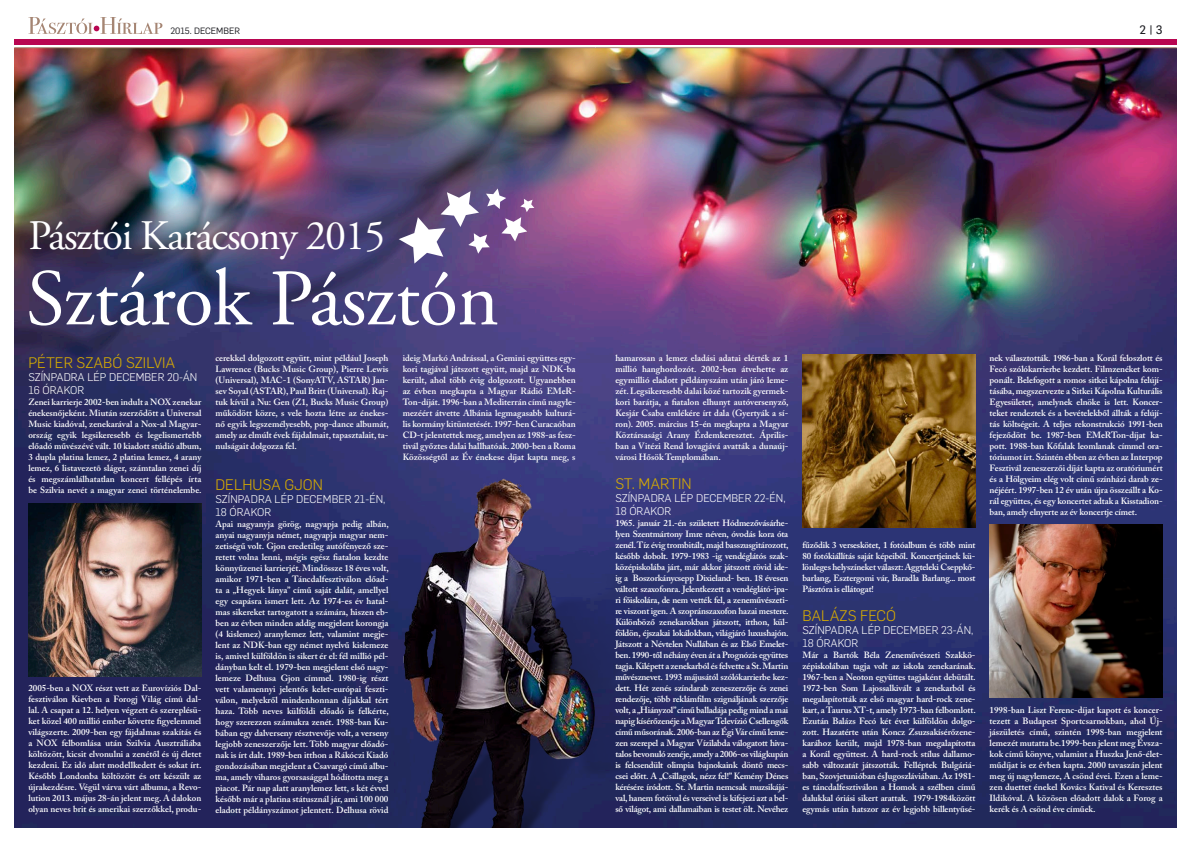
<style>
.page{position:relative;width:1191px;height:842px;background:#fff}
.page>*{position:absolute;margin:0;border:0;box-sizing:border-box;transform-origin:0 0}
.t1{font:80px "Adobe Garamond Pro";letter-spacing:-.01em;color:#fff}
.t2{font:42px "Adobe Garamond Pro";letter-spacing:-.03em;color:#fff}
.t3{font:300 15px "Flama";color:#d9ad00}
.t4{font:12px "Flama Basic";color:#1a1a1f}
.t5{font:300 11px/13px "Flama";color:#fff}
.t6{font:600 9px/11px "Adobe Caslon Pro";color:#fff;text-align:justify}
.t7{font:9px "Flama";color:#1a1a1f}
</style>
<div class="page">
<img style="left:14px;top:48px;width:1162px;height:780px">
<img style="left:364px;top:469px;width:371px;height:359px">
<hr style="left:14px;top:47px;width:581px;height:1px;background:#a58573">
<hr style="left:595px;top:47px;width:581px;height:1px;background:#a58573">
<div style="left:14px;top:39px;width:581px;height:5px;background:#b80651"></div>
<div style="left:595px;top:39px;width:581px;height:5px;background:#b80651"></div>
<svg style="left:28px;top:17px;width:134px;height:17px"></svg>
<img style="left:28px;top:504px;width:173px;height:172px">
<img style="left:802px;top:354px;width:173px;height:173px">
<img style="left:989px;top:525px;width:173px;height:173px">
<svg style="left:399px;top:188px;width:135px;height:76px"></svg>
<p class="t7" style="left:170px;top:25px;width:71px">2015. DECEMBER</p>
<h3 class="t4" style="left:1139px;top:21px;width:25px">2 | 3</h3>
<h2 class="t2" style="left:28px;top:210px;width:359px">Pásztói Karácsony 2015</h2>
<h1 class="t1" style="left:26px;top:251px;width:474px">Sztárok Pásztón</h1>
<h3 class="t3" style="left:28px;top:353px;width:148px">PÉTER SZABÓ SZILVIA</h3>
<p class="t5" style="left:28px;top:370px;width:171px">SZÍNPADRA LÉP DECEMBER 20-ÁN<br>16 ÓRAKOR</p>
<p class="t6" style="left:28px;top:397px;width:175px">Zenei karrierje 2002-ben indult a NOX zenekar énekesnőjeként. Miután szerződött a Universal Music kiadóval, zenekarával a Nox-al Magyar&shy;ország egyik legsikeresebb és legelismertebb előadó művészévé vált. 10 kiadott stúdió album, 3 dupla platina lemez, 2 platina lemez, 4 arany lemez, 6 listavezetõ sláger, számtalan zenei díj és megszámlálhatatlan koncert fellépés írta be Szilvia nevét a magyar zenei történelembe.</p>
<p class="t6" style="left:28px;top:683px;width:175px">2005-ben a NOX részt vett az Eurovíziós Dal&shy;fesztiválon Kievben a Forogj Világ címû dal&shy;lal. A csapat a 12. helyen végzett és szereplésü&shy;ket közel 400 millió ember követte figyelemmel világszerte. 2009-ben egy fájdalmas szakítás és a NOX felbomlása után Szilvia Ausztráliába költözött, kicsit elvonulni a zenétől és új életet kezdeni. Ez idõ alatt modellkedett és sokat írt.<br>Később Londonba költözött és ott készült az újrakezdésre. Végül várva várt albuma, a Revo&shy;lution 2013. május 28-án jelent meg. A dalokon olyan neves brit és amerikai szerzőkkel, produ-</p>
<p class="t6" style="left:215px;top:352px;width:175px">cerekkel dolgozott együtt, mint például Joseph Lawrence (Bucks Music Group), Pierre Lewis (Universal), MAC-1 (SonyATV, ASTAR) Jan&shy;sev Soyal (ASTAR), Paul Britt (Universal). Raj&shy;tuk kívül a Nu: Gen (Z1, Bucks Music Group) működött közre, s vele hozta létre az énekes&shy;nő egyik legszemélyesebb, pop-dance albumát, amely az elmúlt évek fájdalmait, tapasztalait, ta&shy;nulságait dolgozza fel.</p>
<h3 class="t3" style="left:215px;top:474px;width:109px">DELHUSA GJON</h3>
<p class="t5" style="left:215px;top:492px;width:171px">SZÍNPADRA LÉP DECEMBER 21-ÉN,<br>18 ÓRAKOR</p>
<p class="t6" style="left:215px;top:518px;width:175px">Apai nagyanyja görög, nagyapja pedig albán, anyai nagyanyja német, nagyapja magyar nem&shy;zetiségű volt. Gjon eredetileg autófényező sze&shy;retett volna lenni, mégis egész fiatalon kezdte könnyűzenei karrierjét. Mindössze 18 éves volt, amikor 1971-ben a Táncdalfesztiválon előad&shy;ta a „Hegyek lánya” című saját dalát, amellyel egy csapásra ismert lett. Az 1974-es év hatal&shy;mas sikereket tartogatott a számára, hiszen eb&shy;ben az évben minden addig megjelent korongja (4 kislemez) aranylemez lett, valamint megje&shy;lent az NDK-ban egy német nyelvű kislemeze is, amivel külföldön is sikert ér el: fél millió pél&shy;dányban kelt el. 1979-ben megjelent első nagy&shy;lemeze Delhusa Gjon címmel. 1980-ig részt vett valamennyi jelentős kelet-európai feszti&shy;válon, melyekről mindenhonnan díjakkal tért haza. Több neves külföldi előadó is felkérte, hogy szerezzen számukra zenét. 1988-ban Ku&shy;bában egy dalverseny résztvevője volt, a verseny legjobb zeneszerzője lett. Több magyar előadó&shy;nak is írt dalt. 1989-ben itthon a Rákóczi Kiadó gondozásában megjelent a Csavargó című albu&shy;ma, amely viharos gyorsasággal hódította meg a piacot. Pár nap alatt aranylemez lett, s két évvel később már a platina státusznál jár, ami 100 000 eladott példányszámot jelentett. Delhusa rövid</p>
<p class="t6" style="left:403px;top:352px;width:174px">ideig Markó Andrással, a Gemini együttes egy&shy;kori tagjával játszott együtt, majd az NDK-ba került, ahol több évig dolgozott. Ugyanebben az évben megkapta a Magyar Rádió EMeR-Ton-díját. 1996-ban a Mediterrán című nagyle&shy;mezéért átvette Albánia legmagasabb kulturá&shy;lis kormány kitüntetését. 1997-ben Curacaóban CD-t jelentettek meg, amelyen az 1988-as fesz&shy;tivál győztes dalai hallhatóak. 2000-ben a Roma Közösségtől az Év énekese díjat kapta meg, s</p>
<p class="t6" style="left:615px;top:352px;width:175px">hamarosan a lemez eladási adatai elérték az 1 millió hanghordozót. 2002-ben átvehette az egymillió eladott példányszám után járó leme&shy;zét. Legsikeresebb dalai közé tartozik gyermek&shy;kori barátja, a fiatalon elhunyt autóversenyző, Kesjár Csaba emlékére írt dala (Gyertyák a sí&shy;ron). 2005. március 15-én megkapta a Magyar Köztársasági Arany Érdemkeresztet. Április&shy;ban a Vitézi Rend lovagjává avatták a dunaúj&shy;városi Hősök Templomában.</p>
<h3 class="t3" style="left:615px;top:473px;width:78px">ST. MARTIN</h3>
<p class="t5" style="left:615px;top:491px;width:172px">SZÍNPADRA LÉP DECEMBER 22-ÉN,<br>18 ÓRAKOR</p>
<p class="t6" style="left:615px;top:517px;width:175px">1965. január 21.-én született Hódmezővásárhe&shy;lyen Szentmártony Imre néven, óvodás kora óta zenél. Tíz évig trombitált, majd basszusgitározott, később dobolt. 1979-1983 -ig vendéglátós szak&shy;középiskolába járt, már akkor játszott rövid ide&shy;ig a Boszorkánycsepp Dixieland- ben. 18 évesen váltott szaxofonra. Jelentkezett a vendéglátó-ipa&shy;ri főiskolára, de nem vették fel, a zeneművészeti&shy;re viszont igen. A szopránszaxofon hazai mestere.<br>Különböző zenekarokban játszott, itthon, kül&shy;földön, éjszakai lokálokban, világjáró luxushajón.<br>Játszott a Névtelen Nullában és az Első Emelet&shy;ben. 1990-től néhány éven át a Prognózis együttes tagja. Kilépett a zenekarból és felvette a St. Martin művésznevet. 1993 májusától szólókarrierbe kez&shy;dett. Hét zenés színdarab zeneszerzője és zenei rendezője, több reklámfilm szignáljának szerzője volt, a „Hiányzol” című balladája pedig mind a mai napig kísérőzenéje a Magyar Televízió Csellengők című műsorának. 2006-ban az Égi Vár című leme&shy;zen szerepel a Magyar Vízilabda válogatott hiva&shy;talos bevonuló zenéje, amely a 2006-os világkupán is felcsendült olimpia bajnokaink döntő mec - csei előtt. A „Csillagok, nézz fel!” Kemény Dénes kérésére íródott. St. Martin nemcsak muzsikájá&shy;val, hanem fotóival és verseivel is kifejezi azt a bel&shy;ső világot, ami dallamaiban is testet ölt. Nevéhez</p>
<p class="t6" style="left:802px;top:539px;width:174px">fűződik 3 verseskötet, 1 fotóalbum és több mint 80 fotókiállítás saját képeiből. Koncertjeinek kü&shy;lönleges helyszíneket választ: Aggteleki Cseppkő&shy;barlang, Esztergomi vár, Baradla Barlang... most Pásztóra is ellátogat!</p>
<h3 class="t3" style="left:802px;top:605px;width:95px">BALÁZS FECÓ</h3>
<p class="t5" style="left:802px;top:623px;width:172px">SZÍNPADRA LÉP DECEMBER 23-ÁN,<br>18 ÓRAKOR</p>
<p class="t6" style="left:802px;top:649px;width:175px">Már a Bartók Béla Zeneművészeti Szakkö&shy;zépiskolában tagja volt az iskola zenekarának.<br>1967-ben a Neoton együttes tagjaként debütált.<br>1972-ben Som Lajossalkivált a zenekarból és megalapították az első magyar hard-rock zene&shy;kart, a Taurus XT-t, amely 1973-ban felbomlott.<br>Ezután Balázs Fecó két évet külföldön dolgo&shy;zott. Hazatérte után Koncz Zsuzsakísérőzene&shy;karához került, majd 1978-ban megalapította a Korál együttest. A hard-rock stílus dallamo&shy;sabb változatát játszották. Felléptek Bulgáriá&shy;ban, Szovjetunióban ésJugoszláviában. Az 1981- es táncdalfesztiválon a Homok a szélben című dalukkal óriási sikert arattak. 1979-1984között egymás után hatszor az év legjobb billentyűsé-</p>
<p class="t6" style="left:989px;top:352px;width:174px">nek választották. 1986-ban a Korál feloszlott és Fecó szólókarrierbe kezdett. Filmzenéket kom&shy;ponált. Belefogott a romos sitkei kápolna felújí&shy;tásába, megszervezte a Sitkei Kápolna Kulturális Egyesületet, amelynek elnöke is lett. Koncer&shy;teket rendeztek és a bevételekből állták a felújí&shy;tás költségeit. A teljes rekonstrukció 1991-ben fejeződött be. 1987-ben EMeRTon-díjat ka&shy;pott. 1988-ban Kőfalak leomlanak címmel ora&shy;tóriumot írt. Szintén ebben az évben az Interpop Fesztivál zeneszerzői díját kapta az oratóriumért és a Hölgyeim elég volt című színházi darab ze&shy;néjéért. 1997-ben 12 év után újra összeállt a Ko&shy;rál együttes, és egy koncertet adtak a Kisstadion&shy;ban, amely elnyerte az év koncertje címet.</p>
<p class="t6" style="left:989px;top:704px;width:174px">1998-ban Liszt Ferenc-díjat kapott és koncer&shy;tezett a Budapest Sportcsarnokban, ahol Új&shy;jászületés című, szintén 1998-ban megjelent lemezét mutatta be.1999-ben jelent meg Évsza&shy;kok című könyve, valamint a Huszka Jenő-élet&shy;műdíjat is ez évben kapta. 2000 tavaszán jelent meg új nagylemeze, A csönd évei. Ezen a leme&shy;zen duettet énekel Kovács Katival és Keresztes Ildikóval. A közösen előadott dalok a Forog a kerék és A csönd éve címűek.</p>
</div>
